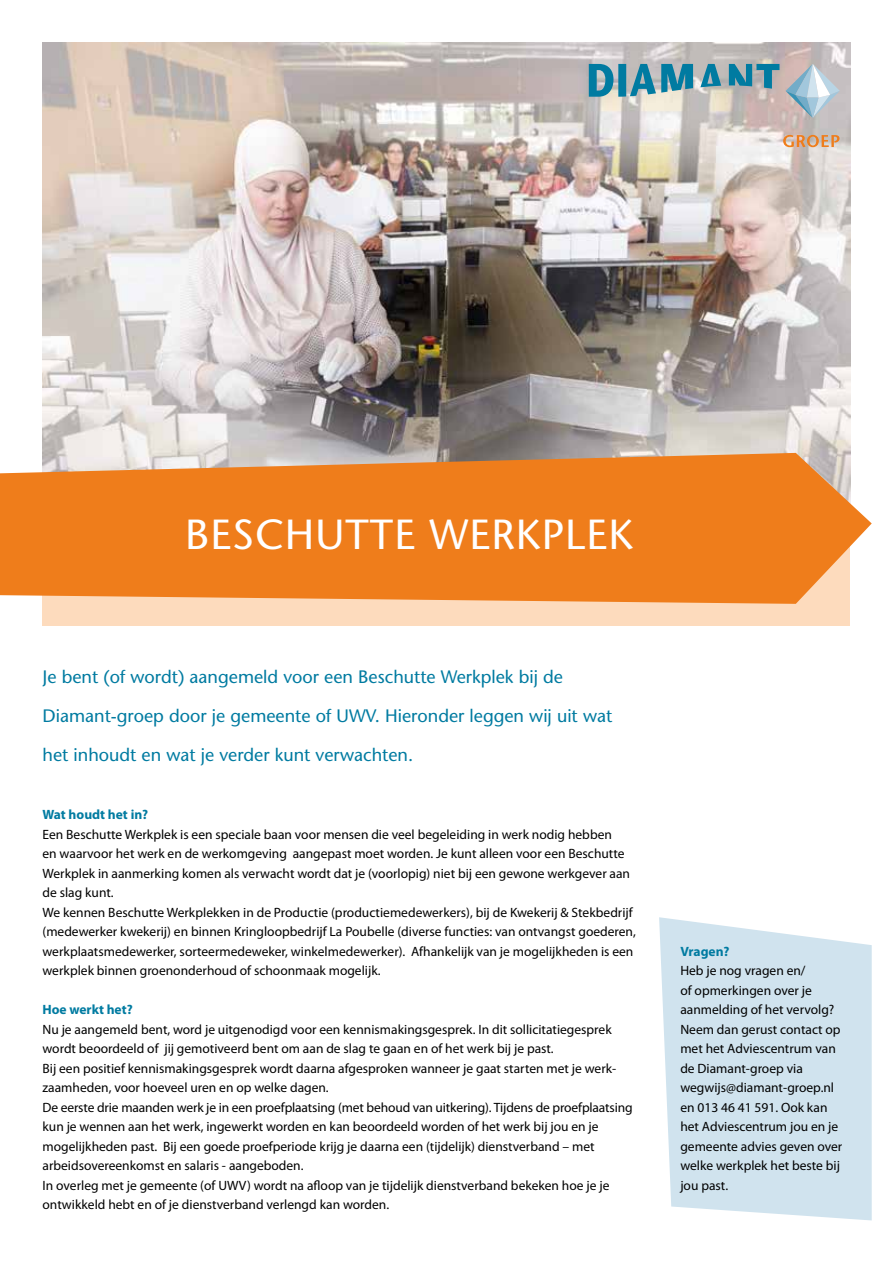
<style>
.page{position:relative;width:893px;height:1263px;background:#fff}
.page>*{position:absolute;margin:0;border:0;box-sizing:border-box;transform-origin:0 0}
.t1{font:500 42px "Stone Sans Std";letter-spacing:.025em;color:#fff}
.t2{font:500 18px/39px "Stone Sans Std";color:#007ba1}
.t3{font:13.5px/19.5px "Myriad Pro";color:#000}
.t4{font:700 13.5px "Myriad Pro";color:#007ba1}
</style>
<div class="page">
<div style="left:43px;top:472px;width:807px;height:153px;background:#fddbbd"></div>
<img style="left:43px;top:43px;width:807px;height:410px">
<svg style="left:0;top:453px;width:872px;height:151px;background:#ed8832"></svg>
<svg style="left:589px;top:64px;width:104px;height:33px;background:#5b9db0"></svg>
<svg style="left:700px;top:64px;width:21px;height:23px"></svg>
<svg style="left:729px;top:64px;width:50px;height:25px"></svg>
<svg style="left:783px;top:135px;width:56px;height:12px"></svg>
<svg style="left:786px;top:64px;width:54px;height:54px;background:#bbc4cc"></svg>
<svg style="left:659px;top:917px;width:213px;height:303px;background:#d4e5ef"></svg>
<h1 class="t1" style="left:185px;top:509px;width:450px">BESCHUTTE WERKPLEK</h1>
<h2 class="t2" style="left:43px;top:657px;width:571px">Je bent (of wordt) aangemeld voor een Beschutte Werkplek bij de<br>Diamant-groep door je gemeente of UWV. Hieronder leggen wij uit wat het inhoudt en wat je verder kunt verwachten.</h2>
<p class="t4" style="left:43px;top:806px;width:107px">Wat houdt het in?</p>
<p class="t3" style="left:43px;top:824px;width:595px">Een Beschutte Werkplek is een speciale baan voor mensen die veel begeleiding in werk nodig hebben<br>en waarvoor het werk en de werkomgeving aangepast moet worden. Je kunt alleen voor een Beschutte Werkplek in aanmerking komen als verwacht wordt dat je (voorlopig) niet bij een gewone werkgever aan de slag kunt.<br>We kennen Beschutte Werkplekken in de Productie (productiemedewerkers), bij de Kwekerij &amp; Stekbedrijf (medewerker kwekerij) en binnen Kringloopbedrijf La Poubelle (diverse functies: van ontvangst goederen, werkplaatsmedewerker, sorteermedeweker, winkelmedewerker). Afhankelijk van je mogelijkheden is een werkplek binnen groenonderhoud of schoonmaak mogelijk.</p>
<p class="t4" style="left:43px;top:1001px;width:92px">Hoe werkt het?</p>
<p class="t3" style="left:43px;top:1019px;width:592px">Nu je aangemeld bent, word je uitgenodigd voor een kennismakingsgesprek. In dit sollicitatiegesprek wordt beoordeeld of jij gemotiveerd bent om aan de slag te gaan en of het werk bij je past.<br>Bij een positief kennismakingsgesprek wordt daarna afgesproken wanneer je gaat starten met je werk&shy;zaamheden, voor hoeveel uren en op welke dagen.<br>De eerste drie maanden werk je in een proefplaatsing (met behoud van uitkering). Tijdens de proefplaatsing kun je wennen aan het werk, ingewerkt worden en kan beoordeeld worden of het werk bij jou en je mogelijkheden past. Bij een goede proefperiode krijg je daarna een (tijdelijk) dienstverband – met arbeidsovereenkomst en salaris - aangeboden.<br>In overleg met je gemeente (of UWV) wordt na afloop van je tijdelijk dienstverband bekeken hoe je je ontwikkeld hebt en of je dienstverband verlengd kan worden.</p>
<p class="t4" style="left:680px;top:942px;width:51px">Vragen?</p>
<p class="t3" style="left:680px;top:961px;width:163px">Heb je nog vragen en/<br>of opmerkingen over je aanmelding of het vervolg?<br>Neem dan gerust contact op met het Adviescentrum van de Diamant-groep via wegwijs@diamant-groep.nl en 013 46 41 591. Ook kan het Adviescentrum jou en je gemeente advies geven over welke werkplek het beste bij jou past.</p>
</div>
